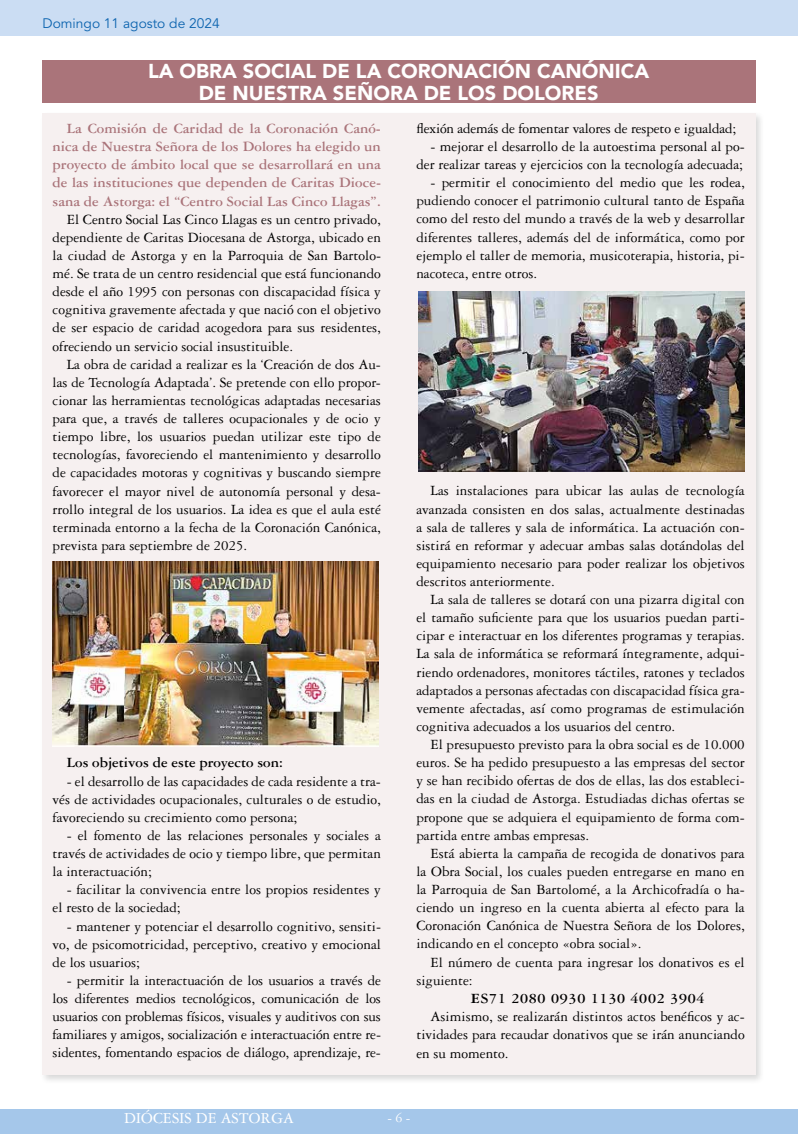
<style>
.page{position:relative;width:798px;height:1134px;background:#fff}
.page>*{position:absolute;margin:0;border:0;box-sizing:border-box;transform-origin:0 0}
.t1{font:900 20px/21.5px "Avenir LT Std";color:#fff;text-align:center}
.t2{font:16.25px "Garamond 3 LT Std";color:#fff}
.t3{font:15px/18.1px "Garamond 3 LT Std";color:#000;text-align:justify}
.t4{font:700 15px/18.1px "Garamond 3 LT Std";color:#aa747a;text-align:justify}
.t5{font:700 15px "Garamond 3 LT Std";color:#000}
.t6{font:700 15px "Garamond 3 LT Std";letter-spacing:.04em;color:#000;scale:1.08 1}
.t7{font:13.75px "Avenir LT Std";color:#0c64af}
.t8{font:13.75px "Garamond 3 LT Std";color:#fff}
</style>
<div class="page">
<div style="left:0;top:1109px;width:797px;height:25px;background:#a5c7ea"></div>
<svg style="left:797px;top:1109px;width:1px;height:25px"></svg>
<div style="left:0;top:0;width:797px;height:35px;background:#cbddf3"></div>
<div style="left:40px;top:110px;width:725px;height:974px;background:#000;opacity:.15"></div>
<div style="left:42px;top:113px;width:713px;height:961px;background:#f6f0f0"></div>
<div style="left:42px;top:60px;width:713px;height:43px;background:#aa747a"></div>
<img style="left:52px;top:562px;width:326px;height:184px">
<img style="left:418px;top:292px;width:326px;height:179px">
<p class="t7" style="left:43px;top:16px;width:179px">Domingo 11 agosto de 2024</p>
<h1 class="t1" style="left:148px;top:60px;width:502px">LA OBRA SOCIAL DE LA CORONACIÓN CANÓNICA<br>DE NUESTRA SEÑORA DE LOS DOLORES</h1>
<p class="t4" style="left:53px;top:119px;width:330px;text-indent:14px">La Comisión de Caridad de la Coronación Canó&shy;nica de Nuestra Señora de los Dolores ha elegido un proyecto de ámbito local que se desarrollará en una de las instituciones que dependen de Caritas Dioce&shy;sana de Astorga: el “Centro Social Las Cinco Llagas”.</p>
<p class="t3" style="left:53px;top:210px;width:330px;text-indent:14px">El Centro Social Las Cinco Llagas es un centro privado, dependiente de Caritas Diocesana de Astorga, ubicado en la ciudad de Astorga y en la Parroquia de San Bartolo&shy;mé. Se trata de un centro residencial que está funcionando desde el año 1995 con personas con discapacidad física y cognitiva gravemente afectada y que nació con el objetivo de ser espacio de caridad acogedora para sus residentes, ofreciendo un servicio social insustituible.</p>
<p class="t3" style="left:53px;top:355px;width:330px;text-indent:14px">La obra de caridad a realizar es la ‘Creación de dos Au&shy;las de Tecnología Adaptada’. Se pretende con ello propor&shy;cionar las herramientas tecnológicas adaptadas necesarias para que, a través de talleres ocupacionales y de ocio y tiempo libre, los usuarios puedan utilizar este tipo de tecnologías, favoreciendo el mantenimiento y desarrollo de capacidades motoras y cognitivas y buscando siempre favorecer el mayor nivel de autonomía personal y desa&shy;rrollo integral de los usuarios. La idea es que el aula esté terminada entorno a la fecha de la Coronación Canónica, prevista para septiembre de 2025.</p>
<p class="t5" style="left:67px;top:754px;width:217px">Los objetivos de este proyecto son:</p>
<p class="t3" style="left:53px;top:772px;width:330px;text-indent:14px">- el desarrollo de las capacidades de cada residente a tra&shy;vés de actividades ocupacionales, culturales o de estudio, favoreciendo su crecimiento como persona;</p>
<p class="t3" style="left:53px;top:826px;width:330px;text-indent:14px">- el fomento de las relaciones personales y sociales a través de actividades de ocio y tiempo libre, que permitan la interactuación;</p>
<p class="t3" style="left:53px;top:881px;width:330px;text-indent:14px">- facilitar la convivencia entre los propios residentes y el resto de la sociedad;</p>
<p class="t3" style="left:53px;top:917px;width:330px;text-indent:14px">- mantener y potenciar el desarrollo cognitivo, sensiti&shy;vo, de psicomotricidad, perceptivo, creativo y emocional de los usuarios;</p>
<p class="t3" style="left:53px;top:971px;width:330px;text-indent:14px">- permitir la interactuación de los usuarios a través de los diferentes medios tecnológicos, comunicación de los usuarios con problemas físicos, visuales y auditivos con sus familiares y amigos, socialización e interactuación entre re&shy;sidentes, fomentando espacios de diálogo, aprendizaje, re-</p>
<p class="t3" style="left:416px;top:119px;width:321px">flexión además de fomentar valores de respeto e igualdad;</p>
<p class="t3" style="left:416px;top:137px;width:330px;text-align:right">- mejorar el desarrollo de la autoestima personal al po&shy;der realizar tareas y ejercicios con la tecnología adecuada;</p>
<p class="t3" style="left:416px;top:174px;width:330px;text-indent:14px">- permitir el conocimiento del medio que les rodea, pudiendo conocer el patrimonio cultural tanto de España como del resto del mundo a través de la web y desarrollar diferentes talleres, además del de informática, como por ejemplo el taller de memoria, musicoterapia, historia, pi&shy;nacoteca, entre otros.</p>
<p class="t3" style="left:416px;top:482px;width:330px;text-indent:14px">Las instalaciones para ubicar las aulas de tecnología avanzada consisten en dos salas, actualmente destinadas a sala de talleres y sala de informática. La actuación con&shy;sistirá en reformar y adecuar ambas salas dotándolas del equipamiento necesario para poder realizar los objetivos descritos anteriormente.</p>
<p class="t3" style="left:416px;top:591px;width:330px;text-indent:14px">La sala de talleres se dotará con una pizarra digital con el tamaño suficiente para que los usuarios puedan parti&shy;cipar e interactuar en los diferentes programas y terapias.<br>La sala de informática se reformará íntegramente, adqui&shy;riendo ordenadores, monitores táctiles, ratones y teclados adaptados a personas afectadas con discapacidad física gra&shy;vemente afectadas, así como programas de estimulación cognitiva adecuados a los usuarios del centro.</p>
<p class="t3" style="left:416px;top:735px;width:330px;text-indent:14px">El presupuesto previsto para la obra social es de 10.000 euros. Se ha pedido presupuesto a las empresas del sector y se han recibido ofertas de dos de ellas, las dos estableci&shy;das en la ciudad de Astorga. Estudiadas dichas ofertas se propone que se adquiera el equipamiento de forma com&shy;partida entre ambas empresas.</p>
<p class="t3" style="left:416px;top:844px;width:330px;text-indent:14px">Está abierta la campaña de recogida de donativos para la Obra Social, los cuales pueden entregarse en mano en la Parroquia de San Bartolomé, a la Archicofradía o ha&shy;ciendo un ingreso en la cuenta abierta al efecto para la Coronación Canónica de Nuestra Señora de los Dolores, indicando en el concepto «obra social».</p>
<p class="t3" style="left:416px;top:953px;width:329px;text-indent:14px">El número de cuenta para ingresar los donativos es el siguiente:</p>
<p class="t6" style="left:470px;top:990px;width:218px">ES71 2080 0930 1130 4002 3904</p>
<p class="t3" style="left:416px;top:1008px;width:330px;text-indent:14px">Asimismo, se realizarán distintos actos benéficos y ac&shy;tividades para recaudar donativos que se irán anunciando en su momento.</p>
<p class="t2" style="left:124px;top:1109px;width:171px">DIÓCESIS DE ASTORGA</p>
<p class="t8" style="left:387px;top:1110px;width:24px">- 6 -</p>
</div>
